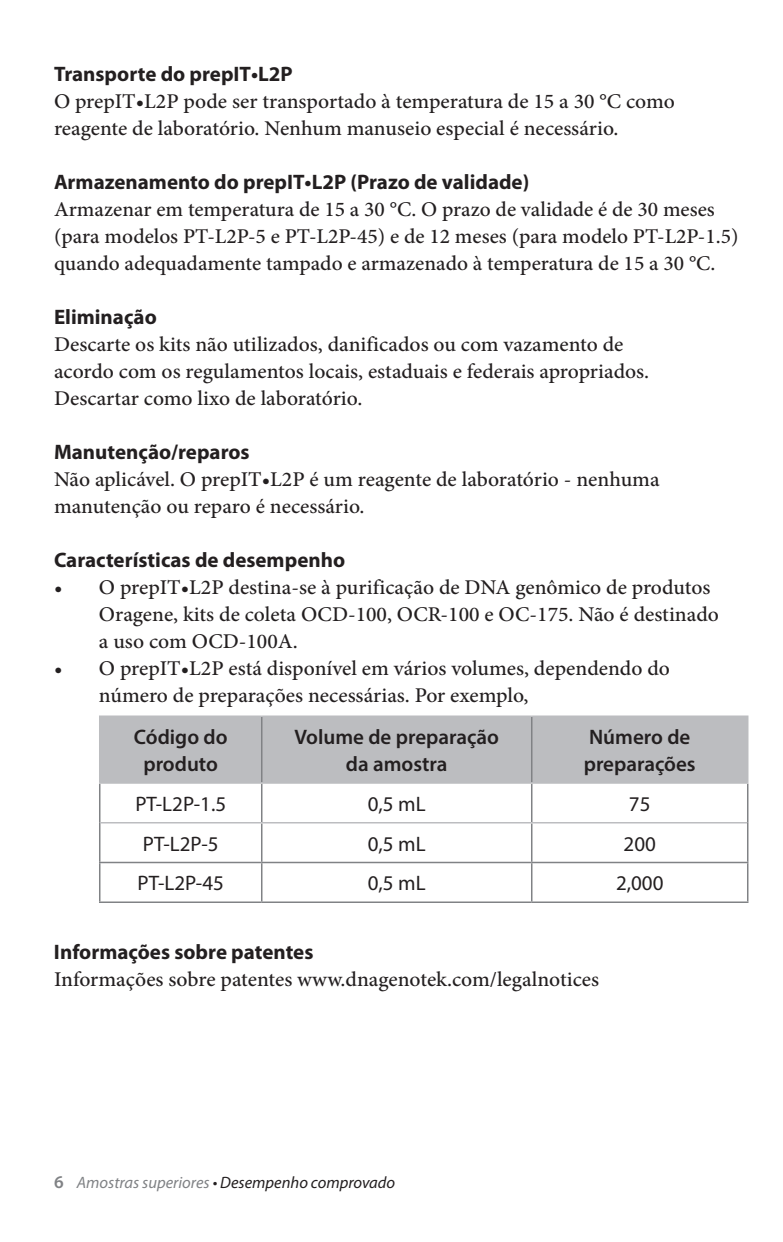
<style>
.page{position:relative;width:783px;height:1242px;background:#fff}
.page>*{position:absolute;margin:0;border:0;box-sizing:border-box;transform-origin:0 0}
.t1{font:500 21px/27px "Minion Pro";color:#231f20}
.t2{font:700 21px "Myriad Pro";color:#231f20}
.t3{font:600 21px/27px "Myriad Pro";color:#231f20;text-align:center}
.t4{font:21px "Myriad Pro";color:#231f20}
.t5{font:italic 16.5px "Myriad Pro";color:#231f20}
.s1{font-weight:600;font-style:normal;font-size:18px;color:#808285}
.s2{color:#808285}
</style>
<div class="page">
<div style="left:100px;top:717px;width:647px;height:65px;background:#bcbdc0"></div>
<hr style="left:261px;top:717px;width:1px;height:65px;background:#808285">
<hr style="left:531px;top:717px;width:1px;height:65px;background:#808285">
<hr style="left:99px;top:784px;width:1px;height:39px;background:#808285">
<hr style="left:261px;top:784px;width:1px;height:38px;background:#808285">
<hr style="left:531px;top:784px;width:1px;height:38px;background:#808285">
<hr style="left:747px;top:784px;width:1px;height:39px;background:#808285">
<hr style="left:99px;top:823px;width:1px;height:39px;background:#808285">
<hr style="left:261px;top:824px;width:1px;height:38px;background:#808285">
<hr style="left:531px;top:824px;width:1px;height:38px;background:#808285">
<hr style="left:747px;top:823px;width:1px;height:39px;background:#808285">
<hr style="left:99px;top:862px;width:163px;height:1px;background:#808285">
<hr style="left:99px;top:863px;width:1px;height:39px;background:#808285">
<hr style="left:262px;top:862px;width:270px;height:1px;background:#808285">
<hr style="left:261px;top:863px;width:1px;height:39px;background:#808285">
<hr style="left:532px;top:862px;width:216px;height:1px;background:#808285">
<hr style="left:531px;top:863px;width:1px;height:39px;background:#808285">
<hr style="left:747px;top:863px;width:1px;height:39px;background:#808285">
<hr style="left:99px;top:902px;width:163px;height:1px;background:#808285">
<hr style="left:262px;top:902px;width:270px;height:1px;background:#808285">
<hr style="left:532px;top:902px;width:216px;height:1px;background:#808285">
<hr style="left:99px;top:716px;width:163px;height:1px;background:#bcbdc0">
<hr style="left:99px;top:717px;width:1px;height:65px;background:#bcbdc0">
<hr style="left:262px;top:716px;width:270px;height:1px;background:#bcbdc0">
<hr style="left:532px;top:716px;width:216px;height:1px;background:#bcbdc0">
<hr style="left:747px;top:717px;width:1px;height:65px;background:#bcbdc0">
<hr style="left:99px;top:782px;width:163px;height:2px;background:#bcbdc0">
<hr style="left:262px;top:782px;width:270px;height:2px;background:#bcbdc0">
<hr style="left:532px;top:782px;width:216px;height:2px;background:#bcbdc0">
<hr style="left:100px;top:822px;width:162px;height:2px;background:#bcbdc0">
<hr style="left:262px;top:822px;width:270px;height:2px;background:#bcbdc0">
<hr style="left:532px;top:822px;width:215px;height:2px;background:#bcbdc0">
<p class="t2" style="left:54px;top:60px;width:240px">Transporte do prepIT•L2P</p>
<p class="t1" style="left:54px;top:88px;width:623px">O prepIT•L2P pode ser transportado à temperatura de 15 a 30 °C como reagente de laboratório. Nenhum manuseio especial é necessário.</p>
<p class="t2" style="left:54px;top:168px;width:477px">Armazenamento do prepIT•L2P (Prazo de validade)</p>
<p class="t1" style="left:54px;top:196px;width:686px">Armazenar em temperatura de 15 a 30 °C. O prazo de validade é de 30 meses (para modelos PT-L2P-5 e PT-L2P-45) e de 12 meses (para modelo PT-L2P-1.5) quando adequadamente tampado e armazenado à temperatura de 15 a 30 °C.</p>
<p class="t2" style="left:54px;top:303px;width:104px">Eliminação</p>
<p class="t1" style="left:54px;top:331px;width:597px">Descarte os kits não utilizados, danificados ou com vazamento de acordo com os regulamentos locais, estaduais e federais apropriados.<br>Descartar como lixo de laboratório.</p>
<p class="t2" style="left:54px;top:438px;width:197px">Manutenção/reparos</p>
<p class="t1" style="left:54px;top:466px;width:607px">Não aplicável. O prepIT•L2P é um reagente de laboratório - nenhuma manutenção ou reparo é necessário.</p>
<p class="t2" style="left:54px;top:546px;width:293px">Características de desempenho</p>
<p class="t1" style="left:99px;top:574px;width:622px;text-indent:-45px">• O prepIT•L2P destina-se à purificação de DNA genômico de produtos<br>Oragene, kits de coleta OCD-100, OCR-100 e OC-175. Não é destinado a uso com OCD-100A.</p>
<p class="t1" style="left:99px;top:655px;width:572px;text-indent:-45px">• O prepIT•L2P está disponível em vários volumes, dependendo do número de preparações necessárias. Por exemplo,</p>
<p class="t3" style="left:134px;top:723px;width:95px">Código do produto</p>
<p class="t3" style="left:294px;top:723px;width:206px">Volume de preparação da amostra</p>
<p class="t3" style="left:584px;top:723px;width:113px;text-align:left">Número de preparações</p>
<p class="t4" style="left:135px;top:791px;width:92px">PT-L2P-1.5</p>
<p class="t4" style="left:368px;top:791px;width:59px">0,5 mL</p>
<p class="t4" style="left:629px;top:791px;width:23px">75</p>
<p class="t4" style="left:143px;top:831px;width:77px">PT-L2P-5</p>
<p class="t4" style="left:368px;top:831px;width:59px">0,5 mL</p>
<p class="t4" style="left:624px;top:831px;width:34px">200</p>
<p class="t4" style="left:138px;top:870px;width:88px">PT-L2P-45</p>
<p class="t4" style="left:368px;top:870px;width:59px">0,5 mL</p>
<p class="t4" style="left:616px;top:870px;width:49px">2,000</p>
<p class="t2" style="left:54px;top:938px;width:261px">Informações sobre patentes</p>
<p class="t1" style="left:54px;top:965px;width:547px">Informações sobre patentes www.dnagenotek.com/legalnotices</p>
<p class="t5" style="left:54px;top:1172px;width:343px"><span class="s1">6</span> <span class="s2">Amostras superiores</span> • Desempenho comprovado</p>
</div>
